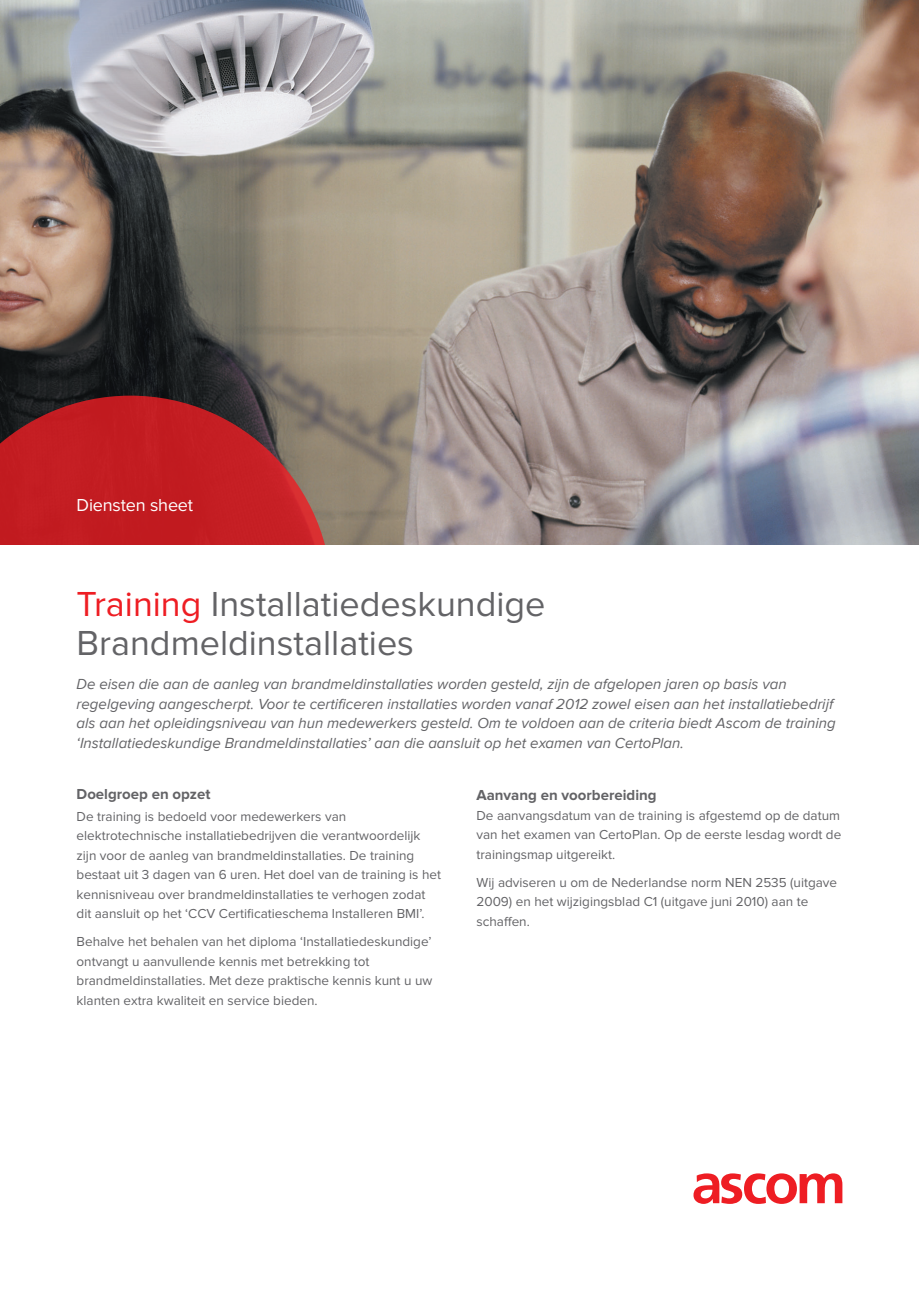
<style>
.page{position:relative;width:919px;height:1289px;background:#fff}
.page>*{position:absolute;margin:0;border:0;box-sizing:border-box;transform-origin:0 0}
.t1{font:36px/39px "Proxima Nova";color:#636366}
.t2{font:18px "Proxima Nova";letter-spacing:-.01em;color:#fff}
.t3{font:italic 15px/19.5px "Proxima Nova";color:#636366}
.t4{font:700 15px "Proxima Nova";color:#636366}
.t5{font:13.5px/19.5px "Proxima Nova";color:#636366}
.s1{color:#ee1d23}
</style>
<div class="page">
<img style="left:0;top:0;width:918px;height:544px">
<svg style="left:0;top:395px;width:332px;height:149px;background:#ad292b"></svg>
<svg style="left:693px;top:1173px;width:149px;height:30px"></svg>
<h2 class="t2" style="left:77px;top:494px;width:118px">Diensten sheet</h2>
<h1 class="t1" style="left:77px;top:584px;width:470px"><span class="s1">Training</span> Installatiedeskundige<br>Brandmeldinstallaties</h1>
<p class="t3" style="left:77px;top:675px;width:760px">De eisen die aan de aanleg van brandmeldinstallaties worden gesteld, zijn de afgelopen jaren op basis van regelgeving aangescherpt. Voor te certificeren installaties worden vanaf 2012 zowel eisen aan het installatiebedrijf als aan het opleidingsniveau van hun medewerkers gesteld. Om te voldoen aan de criteria biedt Ascom de training ‘Installatiedeskundige Brandmeldinstallaties’ aan die aansluit op het examen van CertoPlan.</p>
<p class="t4" style="left:77px;top:785px;width:135px">Doelgroep en opzet</p>
<p class="t5" style="left:77px;top:806px;width:366px">De training is bedoeld voor medewerkers van elektrotechnische installatiebedrijven die verantwoordelijk zijn voor de aanleg van brandmeldinstallaties. De training bestaat uit 3 dagen van 6 uren. Het doel van de training is het kennisniveau over brandmeldinstallaties te verhogen zodat dit aansluit op het ‘CCV Certificatieschema Installeren BMI’.</p>
<p class="t5" style="left:77px;top:932px;width:357px">Behalve het behalen van het diploma ‘Installatiedeskundige’ ontvangt u aanvullende kennis met betrekking tot brandmeldinstallaties. Met deze praktische kennis kunt u uw klanten extra kwaliteit en service bieden.</p>
<p class="t4" style="left:476px;top:786px;width:181px">Aanvang en voorbereiding</p>
<p class="t5" style="left:476px;top:805px;width:366px;text-align:justify">De aanvangsdatum van de training is afgestemd op de datum van het examen van CertoPlan. Op de eerste lesdag wordt de trainingsmap uitgereikt.</p>
<p class="t5" style="left:476px;top:872px;width:362px">Wij adviseren u om de Nederlandse norm NEN 2535 (uitgave<br>2009) en het wijzigingsblad C1 (uitgave juni 2010) aan te schaffen.</p>
</div>
